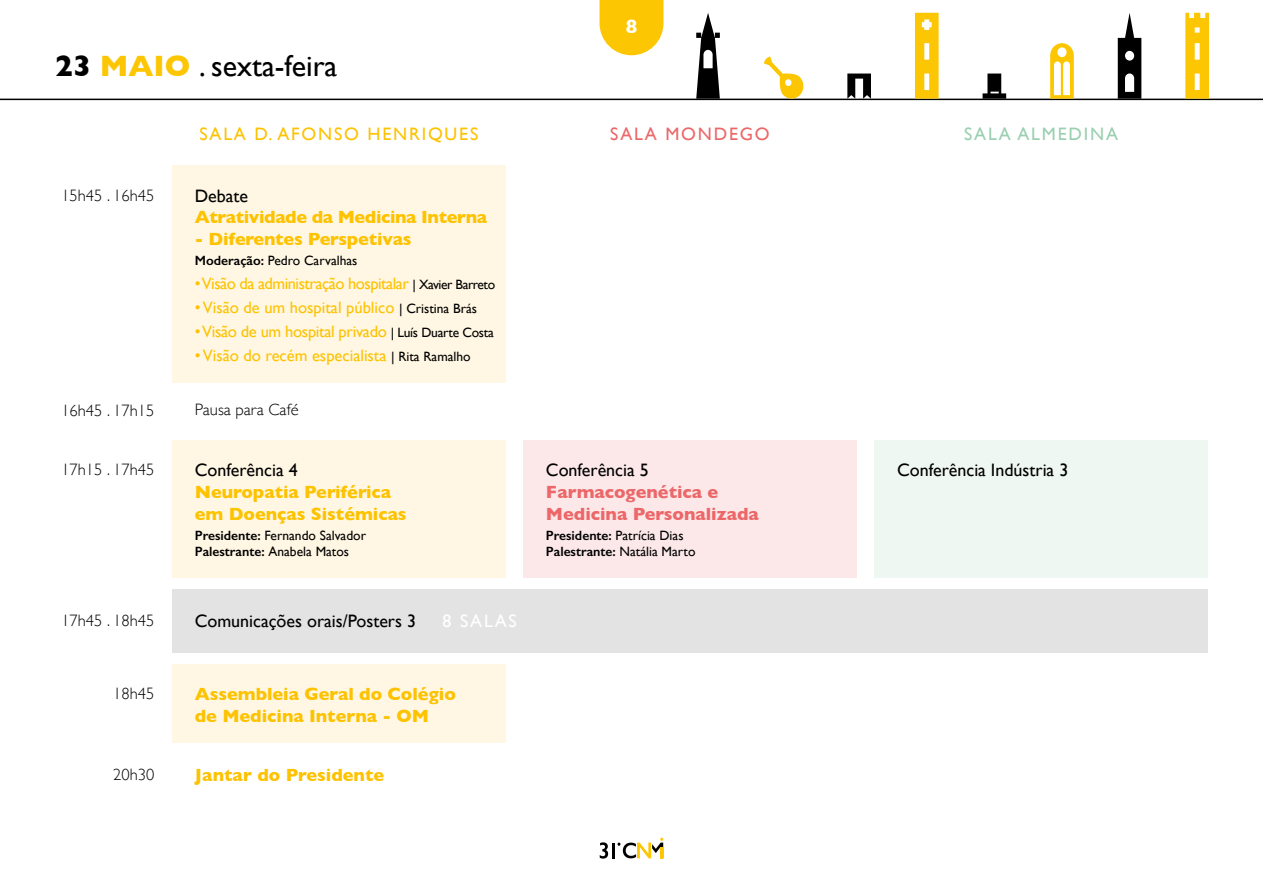
<style>
.page{position:relative;width:1263px;height:893px;background:#fff}
.page>*{position:absolute;margin:0;border:0;box-sizing:border-box;transform-origin:0 0}
.t1{font:30px "Gill Sans";color:#000}
.t2{font:700 19.5px "Gill Sans";color:#fff}
.t3{font:700 18px/21.6px "Gill Sans";color:#fdc200}
.t4{font:18px "Gill Sans";color:#000}
.t5{font:700 18px/21.6px "Gill Sans";color:#ec6769}
.t6{font:700 18px "Gill Sans";letter-spacing:-.02em;color:#fdc200}
.t7{font:18px "Gill Sans";letter-spacing:.1em;color:#fdc200}
.t8{font:18px "Gill Sans";letter-spacing:.1em;color:#9acfb0}
.t9{font:18px "Gill Sans";letter-spacing:.1em;color:#ec6769}
.t10{font:18px "Gill Sans";letter-spacing:.1em;color:#fff}
.t11{font:16.5px "Gill Sans";letter-spacing:-.02em;color:#fdc200}
.t12{font:16.5px "Gill Sans";color:#fdc200}
.t13{font:300 16.5px "Gill Sans";color:#000}
.t14{font:13.5px/16.2px "Gill Sans";color:#000}
.s1{font-weight:700}
.s2{font-weight:700;color:#fdc602}
.s3{font-weight:600}
.s4{font-size:13.5px;color:#000}
</style>
<div class="page">
<hr style="left:0;top:99px;width:1263px;height:1px;background:#000">
<svg style="left:764px;top:56px;width:40px;height:43px"></svg>
<svg style="left:1118px;top:13px;width:23px;height:86px"></svg>
<svg style="left:696px;top:13px;width:24px;height:86px"></svg>
<svg style="left:847px;top:74px;width:24px;height:25px"></svg>
<svg style="left:982px;top:74px;width:24px;height:25px"></svg>
<svg style="left:915px;top:13px;width:23px;height:86px;background:#fccc21"></svg>
<svg style="left:1185px;top:13px;width:24px;height:86px;background:#fccd23"></svg>
<svg style="left:1050px;top:43px;width:24px;height:56px"></svg>
<svg style="left:599px;top:0;width:64px;height:55px;background:#fdcd21"></svg>
<svg style="left:600px;top:842px;width:8px;height:17px"></svg>
<hr style="left:612px;top:843px;width:3px;height:15px;background:#000">
<svg style="left:617px;top:838px;width:46px;height:20px"></svg>
<div style="left:523px;top:440px;width:333px;height:138px;background:#fce8e8"></div>
<div style="left:874px;top:440px;width:334px;height:138px;background:#eff7f3"></div>
<div style="left:172px;top:440px;width:333px;height:138px;background:#fff7e3"></div>
<div style="left:172px;top:664px;width:333px;height:79px;background:#fff7e3"></div>
<div style="left:172px;top:589px;width:1036px;height:64px;background:#e3e3e3"></div>
<div style="left:172px;top:165px;width:333px;height:218px;background:#fff7e3"></div>
<h1 class="t1" style="left:55px;top:48px;width:284px"><span class="s1">23</span> <span class="s2">MAIO</span> . sexta-feira</h1>
<p class="t2" style="left:626px;top:11px;width:13px">8</p>
<p class="t13" style="left:61px;top:182px;width:94px">15h45 . 16h45</p>
<p class="t13" style="left:61px;top:397px;width:94px">16h45 . 17h15</p>
<p class="t13" style="left:61px;top:457px;width:94px">17h15 . 17h45</p>
<p class="t7" style="left:199px;top:124px;width:280px">SALA D. AFONSO HENRIQUES</p>
<p class="t9" style="left:610px;top:124px;width:161px">SALA MONDEGO</p>
<p class="t8" style="left:964px;top:124px;width:155px">SALA ALMEDINA</p>
<p class="t4" style="left:195px;top:185px;width:55px">Debate</p>
<p class="t6" style="left:195px;top:203px;width:294px">Atratividade da Medicina Interna</p>
<p class="t3" style="left:195px;top:228px;width:218px">- Diferentes Perspetivas</p>
<p class="t14" style="left:195px;top:252px;width:164px"><span class="s3">Moderação:</span> Pedro Carvalhas</p>
<p class="t11" style="left:195px;top:274px;width:302px">• Visão da administração hospitalar <span class="s4">| Xavier Barreto</span></p>
<p class="t12" style="left:195px;top:298px;width:284px">• Visão de um hospital público <span class="s4">| Cristina Brás</span></p>
<p class="t11" style="left:195px;top:322px;width:301px">• Visão de um hospital privado <span class="s4">| Luís Duarte Costa</span></p>
<p class="t12" style="left:195px;top:346px;width:277px">• Visão do recém especialista <span class="s4">| Rita Ramalho</span></p>
<p class="t13" style="left:195px;top:397px;width:105px">Pausa para Café</p>
<p class="t4" style="left:195px;top:460px;width:104px">Conferência 4</p>
<p class="t4" style="left:897px;top:460px;width:173px">Conferência Indústria 3</p>
<p class="t3" style="left:195px;top:481px;width:213px">Neuropatia Periférica em Doenças Sistémicas</p>
<p class="t14" style="left:195px;top:527px;width:173px"><span class="s3">Presidente:</span> Fernando Salvador<br><span class="s3">Palestrante:</span> Anabela Matos</p>
<p class="t4" style="left:546px;top:460px;width:104px">Conferência 5</p>
<p class="t5" style="left:546px;top:481px;width:214px">Farmacogenética e<br>Medicina Personalizada</p>
<p class="t14" style="left:546px;top:527px;width:151px"><span class="s3">Presidente:</span> Patrícia Dias<br><span class="s3">Palestrante:</span> Natália Marto</p>
<p class="t13" style="left:61px;top:607px;width:94px">17h45 . 18h45</p>
<p class="t4" style="left:195px;top:610px;width:223px">Comunicações orais/Posters 3</p>
<p class="t10" style="left:443px;top:610px;width:76px">8 SALAS</p>
<p class="t13" style="left:113px;top:681px;width:43px">18h45</p>
<p class="t13" style="left:113px;top:761px;width:43px">20h30</p>
<p class="t3" style="left:195px;top:683px;width:263px">Assembleia Geral do Colégio de Medicina Interna - OM</p>
<p class="t3" style="left:195px;top:764px;width:191px">Jantar do Presidente</p>
</div>
